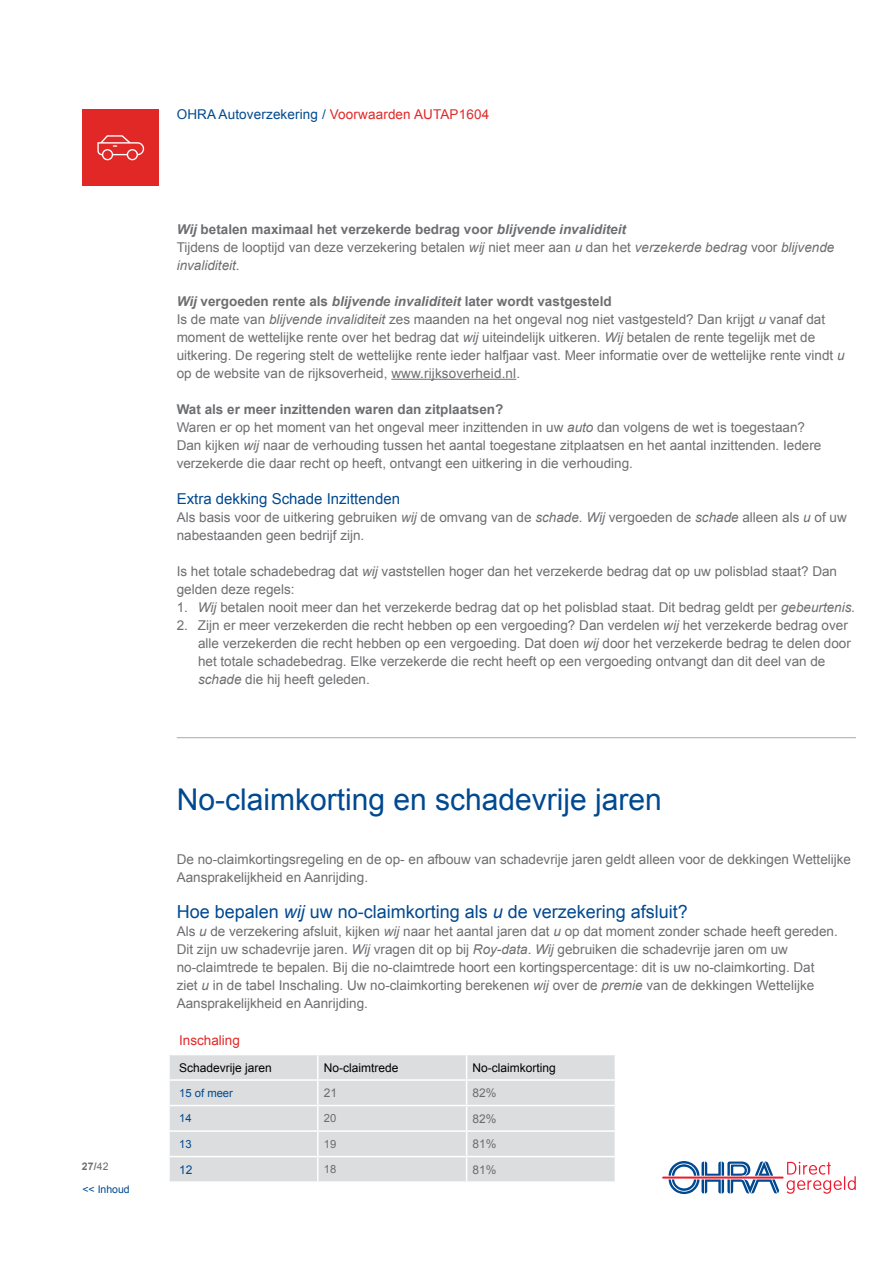
<style>
.page{position:relative;width:893px;height:1263px;background:#fff}
.page>*{position:absolute;margin:0;border:0;box-sizing:border-box;transform-origin:0 0}
.t1{font:30px "Arial";color:#004990}
.t2{font:18px "Arial";color:#004990}
.t3{font:15px "Arial";color:#004990}
.t4{font:13.5px/18px "Arial";color:#6d6e71}
.t5{font:13.5px "Arial";letter-spacing:.01em;color:#004990}
.t6{font:13.5px "Arial";color:#e12827}
.t7{font:12px "Arial";color:#000}
.t8{font:12px "Arial";color:#6d6d6d}
.t9{font:12px "Arial";color:#004990}
.t10{font:11.25px "Arial";color:#004990}
.t11{font:11.25px "Arial";color:#6d6e71}
.t12{font:10.5px/22.5px "Arial";color:#004990}
.s1{font-weight:700;color:#6d6e71}
.s2{color:#6d6e71}
.s3{color:#e12827}
.s4{font-weight:700;font-style:italic}
.s5{font-weight:700}
.s6{font-style:italic}
</style>
<div class="page">
<div style="left:82px;top:110px;width:77px;height:76px;background:#e12827"></div>
<svg style="left:97px;top:135px;width:47px;height:25px"></svg>
<hr style="left:391px;top:379px;width:125px;height:1px;background:#6d6e71">
<hr style="left:177px;top:737px;width:679px;height:1px;background:#a7a9ac">
<svg style="left:169px;top:1055px;width:446px;height:126px;background:#dededf"></svg>
<hr style="left:662px;top:1176px;width:121px;height:2px;background:#ed1b2f">
<svg style="left:669px;top:1161px;width:110px;height:33px"></svg>
<svg style="left:787px;top:1162px;width:69px;height:32px"></svg>
<p class="t12" style="left:82px;top:1155px;width:49px"><span class="s1">27/</span><span class="s2">42<br></span>&lt;&lt; Inhoud</p>
<p class="t5" style="left:177px;top:106px;width:314px">OHRA Autoverzekering / <span class="s3">Voorwaarden AUTAP1604</span></p>
<p class="t4" style="left:177px;top:220px;width:659px"><span class="s4">Wij</span> <span class="s5">betalen maximaal het verzekerde bedrag voor</span> <span class="s4">blijvende invaliditeit<br></span>Tijdens de looptijd van deze verzekering betalen <span class="s6">wij</span> niet meer aan <span class="s6">u</span> dan het <span class="s6">verzekerde bedrag</span> voor <span class="s6">blijvende invaliditeit</span>.</p>
<p class="t4" style="left:177px;top:292px;width:669px"><span class="s4">Wij</span> <span class="s5">vergoeden rente als</span> <span class="s4">blijvende invaliditeit</span> <span class="s5">later wordt vastgesteld<br></span>Is de mate van <span class="s6">blijvende invaliditeit</span> zes maanden na het ongeval nog niet vastgesteld? Dan krijgt <span class="s6">u</span> vanaf dat moment de wettelijke rente over het bedrag dat <span class="s6">wij</span> uiteindelijk uitkeren. <span class="s6">Wij</span> betalen de rente tegelijk met de uitkering. De regering stelt de wettelijke rente ieder halfjaar vast. Meer informatie over de wettelijke rente vindt <span class="s6">u </span>op de website van de rijksoverheid, www.rijksoverheid.nl.</p>
<p class="t4" style="left:177px;top:400px;width:646px"><span class="s5">Wat als er meer inzittenden waren dan zitplaatsen?<br></span>Waren er op het moment van het ongeval meer inzittenden in uw <span class="s6">auto</span> dan volgens de wet is toegestaan?<br>Dan kijken <span class="s6">wij</span> naar de verhouding tussen het aantal toegestane zitplaatsen en het aantal inzittenden. Iedere verzekerde die daar recht op heeft, ontvangt een uitkering in die verhouding.</p>
<p class="t3" style="left:177px;top:489px;width:225px">Extra dekking Schade Inzittenden</p>
<p class="t4" style="left:177px;top:508px;width:672px">Als basis voor de uitkering gebruiken <span class="s6">wij</span> de omvang van de <span class="s6">schade</span>. <span class="s6">Wij</span> vergoeden de <span class="s6">schade</span> alleen als <span class="s6">u</span> of uw nabestaanden geen bedrijf zijn.</p>
<p class="t4" style="left:177px;top:562px;width:662px">Is het totale schadebedrag dat <span class="s6">wij</span> vaststellen hoger dan het verzekerde bedrag dat op uw polisblad staat? Dan gelden deze regels:</p>
<p class="t4" style="left:177px;top:598px;width:680px">1. <span class="s6">Wij</span> betalen nooit meer dan het verzekerde bedrag dat op het polisblad staat. Dit bedrag geldt per <span class="s6">gebeurtenis.</span></p>
<p class="t4" style="left:198px;top:616px;width:654px;text-indent:-21px">2. Zijn er meer verzekerden die recht hebben op een vergoeding? Dan verdelen <span class="s6">wij</span> het verzekerde bedrag over alle verzekerden die recht hebben op een vergoeding. Dat doen <span class="s6">wij</span> door het verzekerde bedrag te delen door het totale schadebedrag. Elke verzekerde die recht heeft op een vergoeding ontvangt dan dit deel van de <span class="s6">schade</span> die hij heeft geleden.</p>
<h1 class="t1" style="left:177px;top:780px;width:487px">No-claimkorting en schadevrije jaren</h1>
<p class="t4" style="left:177px;top:850px;width:676px">De no-claimkortingsregeling en de op- en afbouw van schadevrije jaren geldt alleen voor de dekkingen Wettelijke<br>Aansprakelijkheid en Aanrijding.</p>
<h2 class="t2" style="left:177px;top:900px;width:513px">Hoe bepalen <span class="s6">wij</span> uw no-claimkorting als <span class="s6">u</span> de verzekering afsluit?</h2>
<p class="t4" style="left:177px;top:922px;width:663px">Als <span class="s6">u</span> de verzekering afsluit, kijken <span class="s6">wij</span> naar het aantal jaren dat <span class="s6">u</span> op dat moment zonder schade heeft gereden.<br>Dit zijn uw schadevrije jaren. <span class="s6">Wij</span> vragen dit op bij <span class="s6">Roy-data</span>. <span class="s6">Wij</span> gebruiken die schadevrije jaren om uw no-claimtrede te bepalen. Bij die no-claimtrede hoort een kortingspercentage: dit is uw no-claimkorting. Dat ziet <span class="s6">u</span> in de tabel Inschaling. Uw no-claimkorting berekenen <span class="s6">wij</span> over de <span class="s6">premie</span> van de dekkingen Wettelijke Aansprakelijkheid en Aanrijding.</p>
<p class="t6" style="left:179px;top:1031px;width:62px">Inschaling</p>
<p class="t7" style="left:179px;top:1059px;width:94px">Schadevrije jaren</p>
<p class="t7" style="left:324px;top:1059px;width:76px">No-claimtrede</p>
<p class="t7" style="left:473px;top:1059px;width:85px">No-claimkorting</p>
<p class="t10" style="left:179px;top:1085px;width:55px">15 of meer</p>
<p class="t8" style="left:324px;top:1085px;width:15px">21</p>
<p class="t8" style="left:473px;top:1085px;width:26px">82%</p>
<p class="t10" style="left:179px;top:1111px;width:14px">14</p>
<p class="t11" style="left:324px;top:1111px;width:14px">20</p>
<p class="t8" style="left:473px;top:1110px;width:26px">82%</p>
<p class="t10" style="left:179px;top:1136px;width:14px">13</p>
<p class="t11" style="left:324px;top:1136px;width:14px">19</p>
<p class="t8" style="left:473px;top:1136px;width:26px">81%</p>
<p class="t9" style="left:179px;top:1161px;width:15px">12</p>
<p class="t11" style="left:324px;top:1162px;width:14px">18</p>
<p class="t8" style="left:473px;top:1161px;width:26px">81%</p>
</div>
